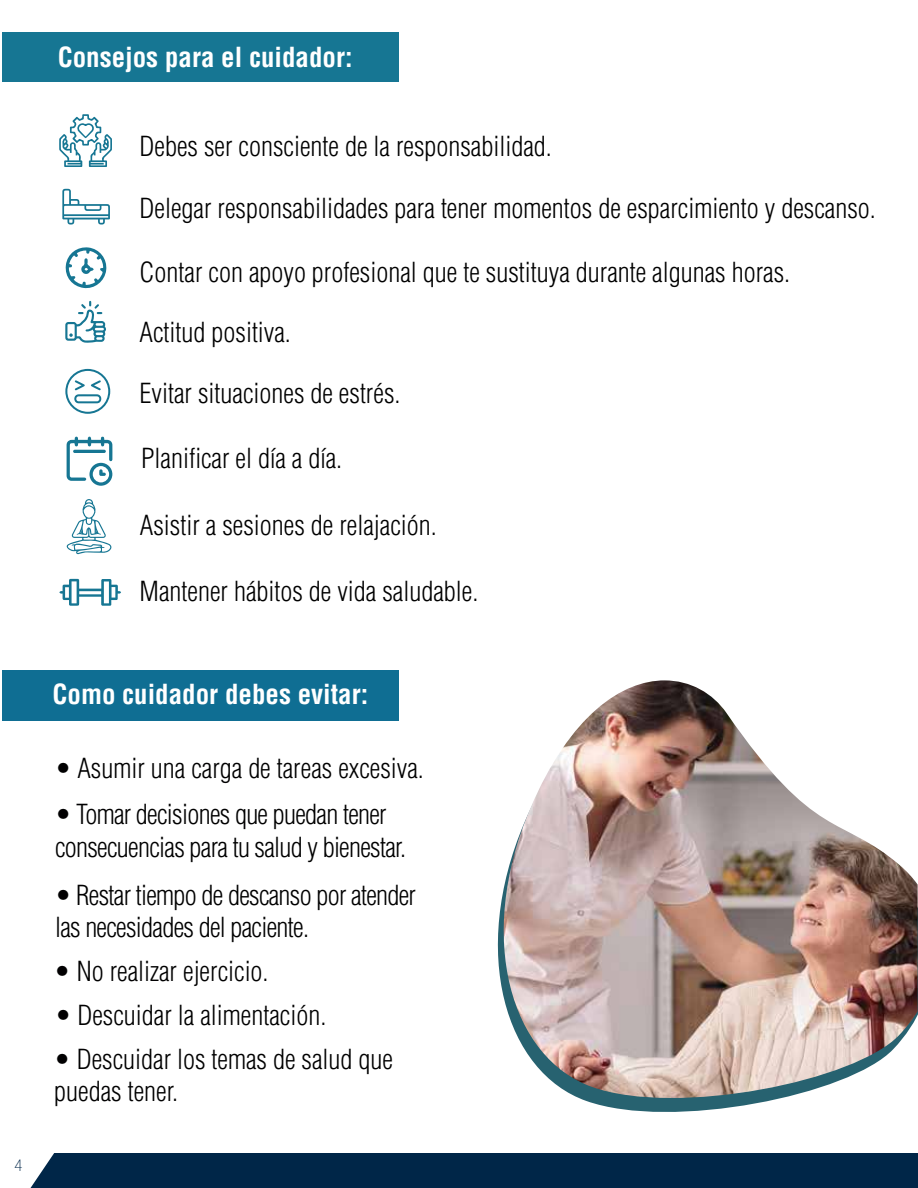
<style>
.page{position:relative;width:918px;height:1188px;background:#fff}
.page>*{position:absolute;margin:0;border:0;box-sizing:border-box;transform-origin:0 0}
.t1{font:300 condensed 27px/59.2px "Helvetica LT Std";color:#000}
.t2{font:300 condensed 27px/32.4px "Helvetica LT Std";letter-spacing:-.025em;color:#010001}
.t3{font:300 condensed 27px/32.4px "Helvetica LT Std";color:#010001}
.t4{font:700 condensed 27px "Helvetica LT Std";color:#fff}
.t5{font:100 condensed 16.35px "Helvetica Neue LT Com";color:#002648}
</style>
<div class="page">
<div style="left:2px;top:32px;width:396px;height:50px;background:#167693"></div>
<div style="left:2px;top:671px;width:396px;height:50px;background:#0f6e93"></div>
<svg style="left:59px;top:114px;width:53px;height:53px"></svg>
<svg style="left:62px;top:189px;width:48px;height:36px"></svg>
<svg style="left:65px;top:247px;width:42px;height:42px"></svg>
<svg style="left:65px;top:301px;width:41px;height:42px"></svg>
<svg style="left:65px;top:369px;width:45px;height:45px"></svg>
<svg style="left:67px;top:437px;width:46px;height:49px"></svg>
<svg style="left:66px;top:499px;width:46px;height:55px"></svg>
<svg style="left:59px;top:579px;width:62px;height:27px"></svg>
<img style="left:497px;top:680px;width:421px;height:432px">
<div style="left:31px;top:1153px;width:887px;height:35px;background:#002648"></div>
<p class="t4" style="left:58px;top:40px;width:296px">Consejos para el cuidador:</p>
<p class="t1" style="left:140px;top:117px;width:414px">Debes ser consciente de la responsabilidad.</p>
<p class="t1" style="left:140px;top:179px;width:738px">Delegar responsabilidades para tener momentos de esparcimiento y descanso.</p>
<p class="t1" style="left:140px;top:243px;width:652px">Contar con apoyo profesional que te sustituya durante algunas horas.<br>Actitud positiva.</p>
<p class="t1" style="left:140px;top:363px;width:262px">Evitar situaciones de estrés.</p>
<p class="t1" style="left:141px;top:429px;width:203px">Planificar el día a día.</p>
<p class="t1" style="left:140px;top:495px;width:298px">Asistir a sesiones de relajación.</p>
<p class="t1" style="left:140px;top:561px;width:340px">Mantener hábitos de vida saludable.</p>
<p class="t5" style="left:15px;top:1155px;width:9px">4</p>
<p class="t4" style="left:52px;top:678px;width:317px">Como cuidador debes evitar:</p>
<p class="t3" style="left:55px;top:752px;width:370px">• Asumir una carga de tareas excesiva.</p>
<p class="t2" style="left:55px;top:798px;width:353px">• Tomar decisiones que puedan tener consecuencias para tu salud y bienestar.</p>
<p class="t2" style="left:55px;top:878px;width:363px">• Restar tiempo de descanso por atender las necesidades del paciente.</p>
<p class="t3" style="left:54px;top:955px;width:216px">• No realizar ejercicio.</p>
<p class="t3" style="left:55px;top:999px;width:273px">• Descuidar la alimentación.</p>
<p class="t3" style="left:54px;top:1043px;width:340px">• Descuidar los temas de salud que puedas tener.</p>
</div>
